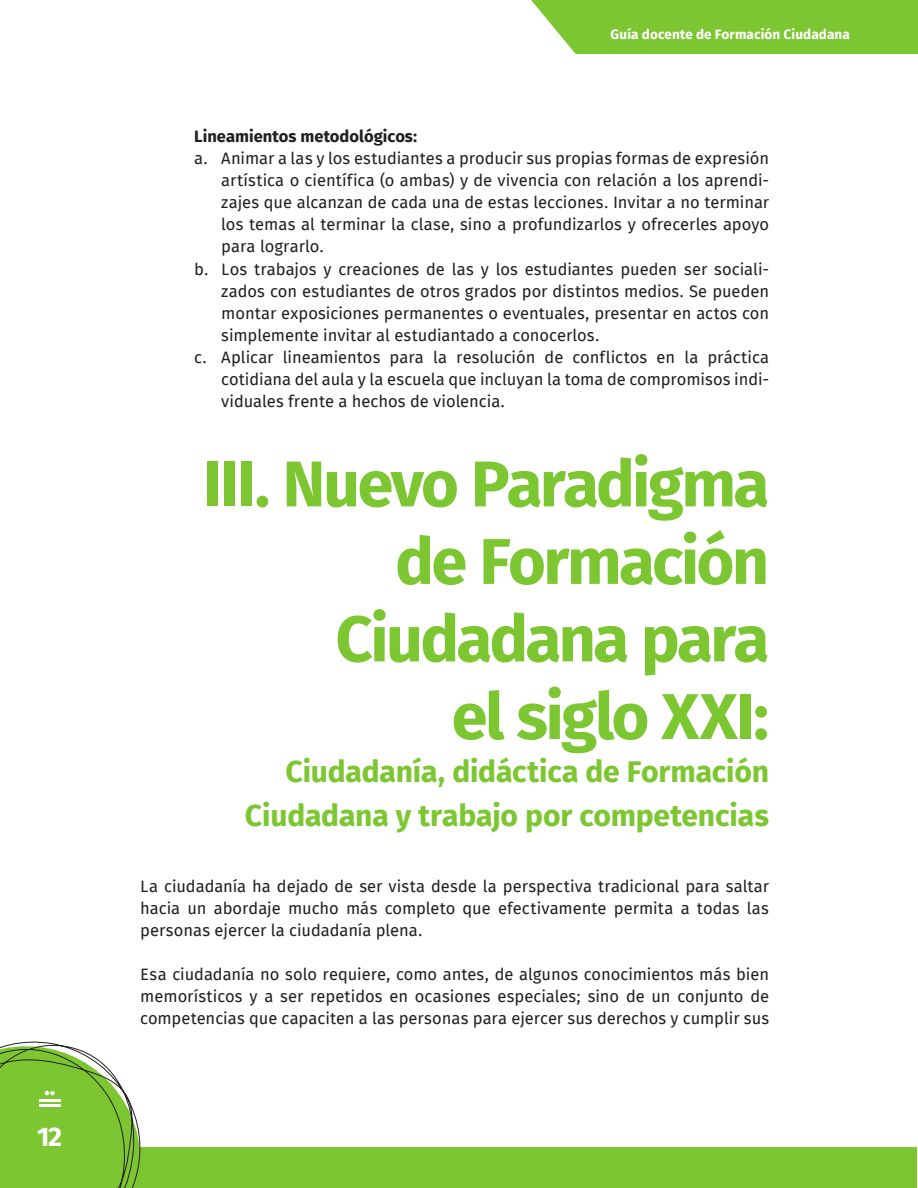
<style>
.page{position:relative;width:918px;height:1188px;background:#fff}
.page>*{position:absolute;margin:0;border:0;box-sizing:border-box;transform-origin:0 0}
.Título_1{font:700 64.65px/77.6px "Fira Sans";letter-spacing:-.04em;color:#7cc731;text-align:right}
.Título_2{font:700 30px/44.1px "Fira Sans";letter-spacing:-.005em;color:#7cc731;text-align:right}
.t1{font:700 27px "Fira Sans";color:#fff}
.VIÑETAS_USAR_2{font:16.5px/22px "Fira Sans";color:#231f20;text-align:justify}
.Texto_párrafo{font:16.5px/22px "Fira Sans";color:#231f20;text-align:justify}
.Título_4{font:700 16.5px "Fira Sans";color:#231f20}
.t2{font:700 13.5px "Fira Sans";letter-spacing:.005em;color:#fff}
</style>
<div class="page">
<div style="left:1px;top:1148px;width:916px;height:40px;background:#7cc731"></div>
<div style="left:531px;top:0;width:387px;height:54px;background:#7cc731"></div>
<svg style="left:0;top:1041px;width:148px;height:147px"></svg>
<h3 class="t1" style="left:37px;top:1117px;width:27px">12</h3>
<p class="t2" style="left:611px;top:24px;width:241px">Guía docente de Formación Ciudadana</p>
<p class="Título_4" style="left:194px;top:125px;width:224px">Lineamientos metodológicos:</p>
<p class="VIÑETAS_USAR_2" style="left:221px;top:149px;width:549px;text-indent:-27px">a. Animar a las y los estudiantes a producir sus propias formas de expresión artística o científica (o ambas) y de vivencia con relación a los aprendi&shy;zajes que alcanzan de cada una de estas lecciones. Invitar a no terminar los temas al terminar la clase, sino a profundizarlos y ofrecerles apoyo para lograrlo.</p>
<p class="VIÑETAS_USAR_2" style="left:221px;top:259px;width:549px;text-indent:-27px">b. Los trabajos y creaciones de las y los estudiantes pueden ser sociali&shy;zados con estudiantes de otros grados por distintos medios. Se pueden montar exposiciones permanentes o eventuales, presentar en actos con simplemente invitar al estudiantado a conocerlos.</p>
<p class="VIÑETAS_USAR_2" style="left:221px;top:347px;width:549px;text-indent:-27px">c. Aplicar lineamientos para la resolución de conflictos en la práctica cotidiana del aula y la escuela que incluyan la toma de compromisos indi&shy;viduales frente a hechos de violencia.</p>
<p class="Título_1" style="left:203px;top:450px;width:568px">III. Nuevo Paradigma</p>
<p class="Título_1" style="left:335px;top:527px;width:435px">de Formación<br>Ciudadana para el siglo XXI:</p>
<p class="Título_2" style="left:245px;top:751px;width:526px">Ciudadanía, didáctica de Formación<br>Ciudadana y trabajo por competencias</p>
<p class="Texto_párrafo" style="left:140px;top:876px;width:630px">La ciudadanía ha dejado de ser vista desde la perspectiva tradicional para saltar hacia un abordaje mucho más completo que efectivamente permita a todas las personas ejercer la ciudadanía plena.</p>
<p class="Texto_párrafo" style="left:140px;top:965px;width:630px">Esa ciudadanía no solo requiere, como antes, de algunos conocimientos más bien memorísticos y a ser repetidos en ocasiones especiales; sino de un conjunto de competencias que capaciten a las personas para ejercer sus derechos y cumplir sus</p>
</div>
